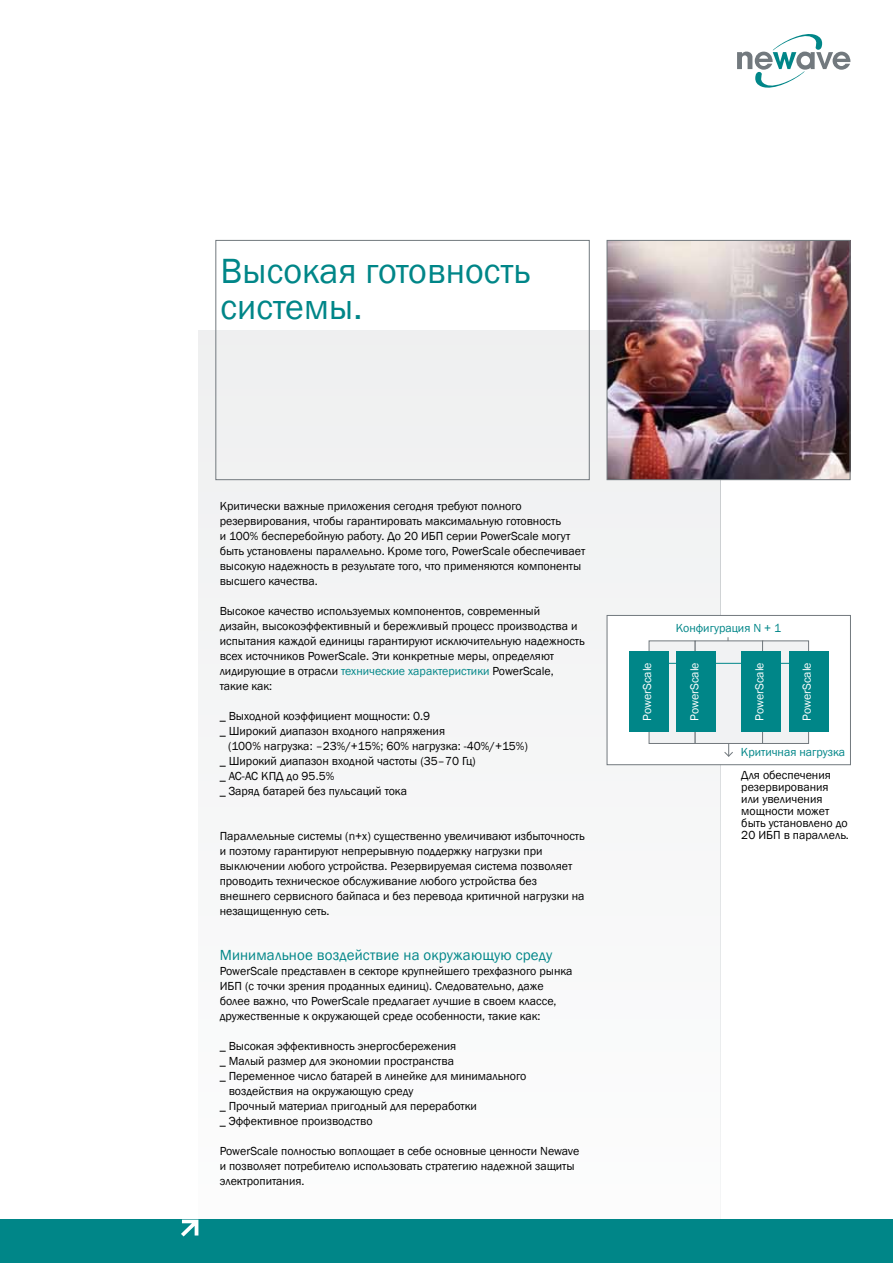
<style>
.page{position:relative;width:893px;height:1263px;background:#fff}
.page>*{position:absolute;margin:0;border:0;box-sizing:border-box;transform-origin:0 0}
.t1{font:36px/36px "Franklin Gothic";color:#008688}
.t2{font:15px "Franklin Gothic";letter-spacing:.01em;color:#008688}
.t3{font:12px/15px "Franklin Gothic";color:#000}
.t4{font:12px "Franklin Gothic";color:#fff}
.t5{font:12px "Franklin Gothic";color:#008688}
.s1{color:#008688}
</style>
<div class="page">
<div style="left:198px;top:330px;width:522px;height:933px;background:#f6f7f7"></div>
<svg style="left:737px;top:34px;width:114px;height:54px"></svg>
<div style="left:0;top:1219px;width:893px;height:44px;background:#008688"></div>
<div style="left:215px;top:240px;width:375px;height:240px;border:1px solid #72797e"></div>
<svg style="left:181px;top:1219px;width:17px;height:17px"></svg>
<img style="left:609px;top:242px;width:239px;height:236px">
<div style="left:607px;top:240px;width:243px;height:240px;border:1px solid #72797e"></div>
<div style="left:607px;top:615px;width:244px;height:150px;background:#fff;border:1px solid #72797e"></div>
<div style="left:649px;top:640px;width:46px;height:104px;background:#f1f2f3;border:1px solid #72797e"></div>
<div style="left:695px;top:640px;width:68px;height:104px;background:#f1f2f3;border:1px solid #72797e"></div>
<div style="left:762px;top:640px;width:47px;height:104px;background:#f1f2f3;border:1px solid #72797e"></div>
<hr style="left:649px;top:663px;width:159px;height:1px;background:#008688">
<div style="left:629px;top:651px;width:40px;height:81px;background:#008688"></div>
<div style="left:742px;top:651px;width:39px;height:81px;background:#008688"></div>
<div style="left:677px;top:651px;width:39px;height:81px;background:#008688"></div>
<div style="left:789px;top:651px;width:39px;height:81px;background:#008688"></div>
<svg style="left:723px;top:743px;width:11px;height:14px"></svg>
<h1 class="t1" style="left:220px;top:254px;width:311px">Высокая готовность системы.</h1>
<p class="t3" style="left:220px;top:499px;width:367px">Критически важные приложения сегодня требуют полного резервирования, чтобы гарантировать максимальную готовность<br>и 100% бесперебойную работу. До 20 ИБП серии PowerScale могут быть установлены параллельно. Кроме того, PowerScale обеспечивает высокую надежность в результате того, что применяются компоненты высшего качества.</p>
<p class="t3" style="left:220px;top:604px;width:367px">Высокое качество используемых компонентов, современный<br>дизайн, высокоэффективный и бережливый процесс производства и испытания каждой единицы гарантируют исключительную надежность всех источников PowerScale. Эти конкретные меры, определяют лидирующие в отрасли <span class="s1">технические характеристики</span> PowerScale, такие как:</p>
<p class="t3" style="left:220px;top:709px;width:212px">_ Выходной коэффициент мощности: 0.9</p>
<p class="t3" style="left:220px;top:724px;width:227px">_ Широкий диапазон входного напряжения</p>
<p class="t3" style="left:228px;top:739px;width:301px">(100% нагрузка: –23%/+15%; 60% нагрузка: -40%/+15%)</p>
<p class="t3" style="left:220px;top:754px;width:258px">_ Широкий диапазон входной частоты (35–70 Гц)</p>
<p class="t3" style="left:220px;top:769px;width:116px">_ AC-AC КПД до 95.5%</p>
<p class="t3" style="left:220px;top:784px;width:189px">_ Заряд батарей без пульсаций тока</p>
<p class="t3" style="left:220px;top:829px;width:367px">Параллельные системы (n+x) существенно увеличивают избыточность и поэтому гарантируют непрерывную поддержку нагрузки при выключении любого устройства. Резервируемая система позволяет проводить техническое обслуживание любого устройства без внешнего сервисного байпаса и без перевода критичной нагрузки на незащищенную сеть.</p>
<p class="t2" style="left:220px;top:946px;width:334px">Минимальное воздействие на окружающую среду</p>
<p class="t3" style="left:220px;top:964px;width:354px">PowerScale представлен в секторе крупнейшего трехфазного рынка ИБП (с точки зрения проданных единиц). Следовательно, даже более важно, что PowerScale предлагает лучшие в своем классе, дружественные к окружающей среде особенности, такие как:</p>
<p class="t3" style="left:220px;top:1039px;width:238px">_ Высокая эффективность энергосбережения</p>
<p class="t3" style="left:220px;top:1054px;width:236px">_ Малый размер для экономии пространства</p>
<p class="t3" style="left:220px;top:1069px;width:308px">_ Переменное число батарей в линейке для минимального</p>
<p class="t3" style="left:229px;top:1084px;width:186px">воздействия на окружающую среду</p>
<p class="t3" style="left:220px;top:1099px;width:259px">_ Прочный материал пригодный для переработки</p>
<p class="t3" style="left:220px;top:1114px;width:154px">_ Эффективное производство</p>
<p class="t3" style="left:220px;top:1144px;width:361px">PowerScale полностью воплощает в себе основные ценности Newave и позволяет потребителю использовать стратегию надежной защиты электропитания.</p>
<p class="t5" style="left:676px;top:621px;width:107px">Конфигурация N + 1</p>
<p class="t4" style="left:640px;top:721px;width:60px;rotate:-90deg">PowerScale</p>
<p class="t4" style="left:687px;top:721px;width:60px;rotate:-90deg">PowerScale</p>
<p class="t4" style="left:752px;top:721px;width:60px;rotate:-90deg">PowerScale</p>
<p class="t4" style="left:799px;top:721px;width:60px;rotate:-90deg">PowerScale</p>
<p class="t5" style="left:741px;top:745px;width:106px">Критичная нагрузка</p>
<p class="t3" style="left:741px;top:770px;width:109px;line-height:12px">Для обеспечения резервирования или увеличения мощности может быть установлено до<br>20 ИБП в параллель.</p>
</div>
